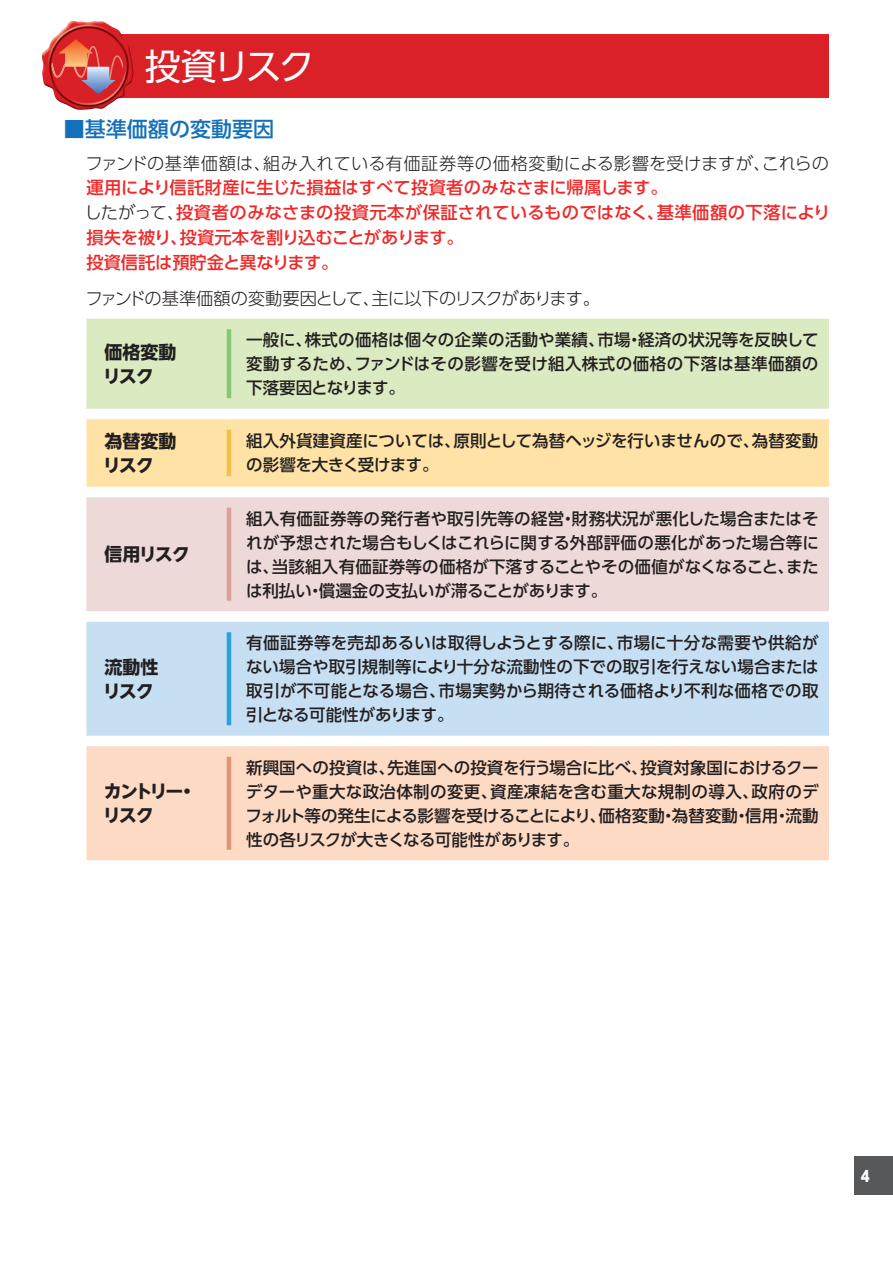
<style>
.page{position:relative;width:893px;height:1263px;background:#fff}
.page>*{position:absolute;margin:0;border:0;box-sizing:border-box;transform-origin:0 0}
.t1{font:36px "UD Shin Go Pro";letter-spacing:-.085em;color:#fff}
.t2{font:500 21px "UD Shin Go Pro";color:#1471b9}
.t3{font:700 18px/24px "UD Shin Go NT Pro";letter-spacing:-.07em;color:#231f20}
.t4{font:700 18px/24px "UD Shin Go NT Pro";letter-spacing:-.11em;color:#231f20}
.t5{font:500 17.25px/24.8px "UD Shin Go Pro";color:#ee2928}
.t6{font:300 17.25px "UD Shin Go Pro";letter-spacing:.02em;color:#231f20}
.t7{font:300 17.25px "UD Shin Go Pro";letter-spacing:-.045em;color:#231f20}
.t8{font:500 16.5px/24px "UD Shin Go Pro";color:#231f20;text-align:justify}
.t9{font:800 15px "UD Shin Go Pro";color:#fff;scale:.9 1}
.s1{font-weight:300;color:#231f20}
</style>
<div class="page">
<div style="left:855px;top:1157px;width:38px;height:38px;background:#57585a"></div>
<div style="left:83px;top:34px;width:740px;height:64px;background:#da2128"></div>
<hr style="left:825px;top:34px;width:4px;height:64px;background:#da2128">
<div style="left:86px;top:319px;width:743px;height:90px;background:#daeac1"></div>
<div style="left:86px;top:419px;width:743px;height:68px;background:#ffe2a5"></div>
<div style="left:86px;top:497px;width:743px;height:114px;background:#edd9d7"></div>
<div style="left:86px;top:622px;width:743px;height:114px;background:#c7dff2"></div>
<div style="left:86px;top:746px;width:743px;height:114px;background:#fddac4"></div>
<hr style="left:227px;top:329px;width:4px;height:69px;background:#85c878">
<hr style="left:227px;top:430px;width:4px;height:46px;background:#f0bf4e">
<hr style="left:227px;top:508px;width:4px;height:93px;background:#db9f9c">
<hr style="left:227px;top:632px;width:4px;height:93px;background:#2aa2db">
<hr style="left:227px;top:757px;width:4px;height:93px;background:#e2947b">
<img style="left:42px;top:21px;width:29px;height:79px">
<img style="left:52px;top:46px;width:71px;height:43px">
<svg style="left:59px;top:39px;width:57px;height:55px"></svg>
<h1 class="t1" style="left:145px;top:37px;width:171px">投資リスク</h1>
<p class="t2" style="left:64px;top:112px;width:212px">■基準価額の変動要因</p>
<p class="t6" style="left:86px;top:149px;width:745px">ファンドの基準価額は、組み入れている有価証券等の価格変動による影響を受けますが、これらの</p>
<p class="t5" style="left:85px;top:175px;width:747px">運用により信託財産に生じた損益はすべて投資者のみなさまに帰属します。<br><span class="s1">したがって、</span>投資者のみなさまの投資元本が保証されているものではなく、基準価額の下落により損失を被り、投資元本を割り込むことがあります。<br>投資信託は預貯金と異なります。</p>
<p class="t7" style="left:86px;top:285px;width:516px">ファンドの基準価額の変動要因として、主に以下のリスクがあります。</p>
<p class="t3" style="left:103px;top:339px;width:75px">価格変動リスク</p>
<p class="t8" style="left:246px;top:327px;width:574px">一般に、株式の価格は個々の企業の活動や業績、市場・経済の状況等を反映して変動するため、ファンドはその影響を受け組入株式の価格の下落は基準価額の下落要因となります。</p>
<p class="t3" style="left:103px;top:428px;width:75px">為替変動リスク</p>
<p class="t8" style="left:246px;top:428px;width:574px">組入外貨建資産については、原則として為替ヘッジを行いませんので、為替変動の影響を大きく受けます。</p>
<p class="t3" style="left:104px;top:542px;width:87px">信用リスク</p>
<p class="t3" style="left:103px;top:654px;width:57px">流動性リスク</p>
<p class="t4" style="left:103px;top:779px;width:95px">カントリー・リスク</p>
<p class="t8" style="left:246px;top:506px;width:574px">組入有価証券等の発行者や取引先等の経営・財務状況が悪化した場合またはそれが予想された場合もしくはこれらに関する外部評価の悪化があった場合等には、当該組入有価証券等の価格が下落することやその価値がなくなること、または利払い・償還金の支払いが滞ることがあります。</p>
<p class="t8" style="left:246px;top:630px;width:574px">有価証券等を売却あるいは取得しようとする際に、市場に十分な需要や供給がない場合や取引規制等により十分な流動性の下での取引を行えない場合または取引が不可能となる場合、市場実勢から期待される価格より不利な価格での取引となる可能性があります。</p>
<p class="t8" style="left:246px;top:755px;width:574px">新興国への投資は、先進国への投資を行う場合に比べ、投資対象国におけるクーデターや重大な政治体制の変更、資産凍結を含む重大な規制の導入、政府のデフォルト等の発生による影響を受けることにより、価格変動・為替変動・信用・流動性の各リスクが大きくなる可能性があります。</p>
<p class="t9" style="left:861px;top:1163px;width:11px">4</p>
</div>
